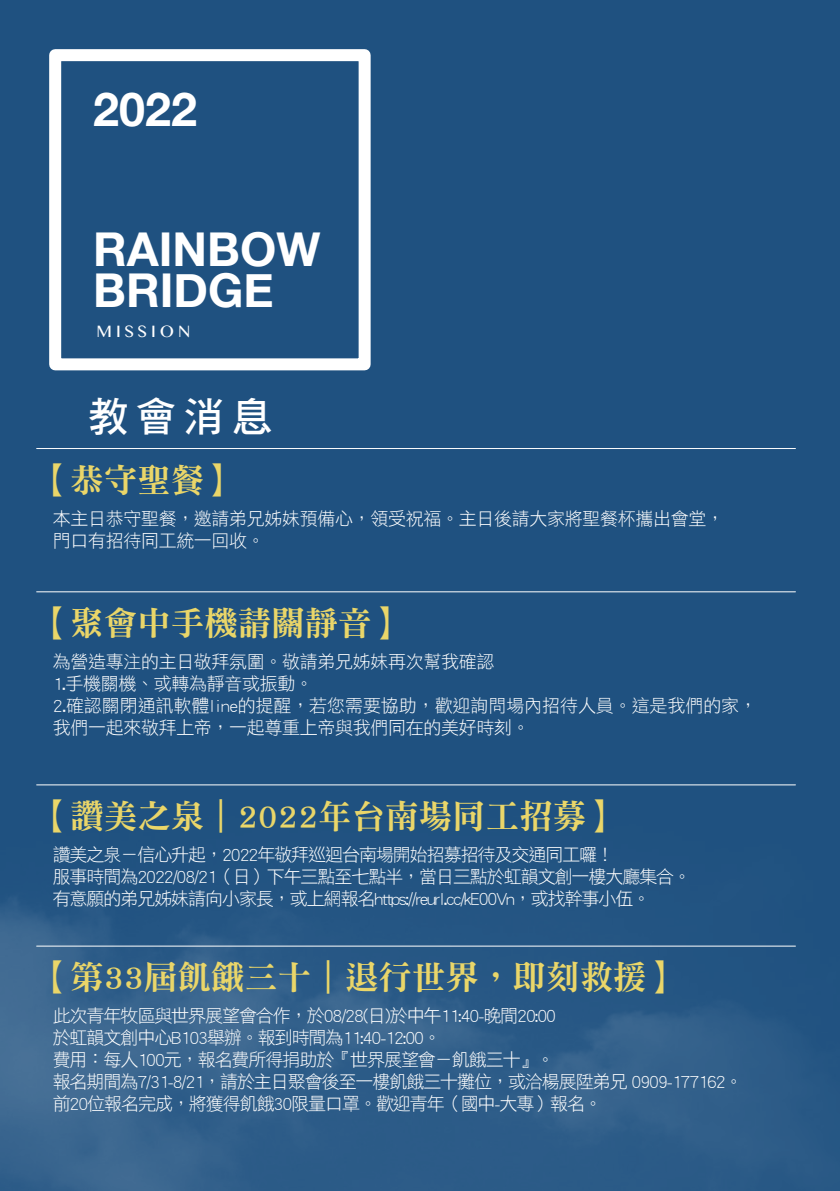
<style>
.page{position:relative;width:840px;height:1191px;background:#fff}
.page>*{position:absolute;margin:0;border:0;box-sizing:border-box;transform-origin:0 0}
.t1{font:700 46.6px/41px "Helvetica Neue";color:#fff}
.t2{font:40.6px "DF Hei Std W7";color:#fff}
.t3{font:33.4px "DF Ming Std W9";color:#ead669}
.t4{font:18px/22px "DF Hei Std W3";letter-spacing:-.06em;color:#fff}
.t5{font:18px/22px "DF Hei Std W3";letter-spacing:-.02em;color:#fff}
.t6{font:16.6px "Gurmukhi MN";letter-spacing:.24em;color:#fff}
</style>
<div class="page">
<div style="left:0;top:0;width:839px;height:1191px;background:#1f5180"></div>
<img style="left:0;top:784px;width:838px;height:407px">
<hr style="left:37px;top:448px;width:758px;height:1px;background:#fff">
<hr style="left:37px;top:591px;width:758px;height:1px;background:#fff">
<hr style="left:37px;top:784px;width:758px;height:1px;background:#fff">
<hr style="left:37px;top:945px;width:758px;height:1px;background:#fff">
<div style="left:49px;top:49px;width:321px;height:321px;border:12px solid #fff"></div>
<h1 class="t1" style="left:93px;top:90px;width:105px">2022</h1>
<h1 class="t1" style="left:93px;top:230px;width:228px">RAINBOW<br>BRIDGE</h1>
<p class="t6" style="left:96px;top:322px;width:95px">MISSION</p>
<h2 class="t2" style="left:88px;top:395px;width:186px">教會消息</h2>
<h3 class="t3" style="left:37px;top:461px;width:202px">【恭守聖餐】</h3>
<p class="t5" style="left:53px;top:507px;width:672px">本主日恭守聖餐，邀請弟兄姊妹預備心，領受祝福。主日後請大家將聖餐杯攜出會堂，門口有招待同工統一回收。</p>
<h3 class="t3" style="left:37px;top:605px;width:370px">【聚會中手機請關靜音】</h3>
<p class="t5" style="left:53px;top:650px;width:705px">為營造專注的主日敬拜氛圍。敬請弟兄姊妹再次幫我確認<br>1.手機關機、或轉為靜音或振動。<br>2.確認關閉通訊軟體line的提醒，若您需要協助，歡迎詢問場內招待人員。這是我們的家，我們一起來敬拜上帝，一起尊重上帝與我們同在的美好時刻。</p>
<h3 class="t3" style="left:37px;top:798px;width:584px">【讚美之泉｜2022年台南場同工招募】</h3>
<p class="t4" style="left:53px;top:843px;width:639px">讚美之泉－信心升起，2022年敬拜巡迴台南場開始招募招待及交通同工囉！<br>服事時間為2022/08/21（日）下午三點至七點半，當日三點於虹韻文創一樓大廳集合。有意願的弟兄姊妹請向小家長，或上網報名https://reurl.cc/kE00Vn，或找幹事小伍。</p>
<h3 class="t3" style="left:37px;top:959px;width:644px">【第33屆飢餓三十｜退行世界，即刻救援】</h3>
<p class="t4" style="left:53px;top:1004px;width:691px">此次青年牧區與世界展望會合作，於08/28(日)於中午11:40-晚間20:00<br>於虹韻文創中心B103舉辦。報到時間為11:40-12:00。<br>費用：每人100元，報名費所得捐助於『世界展望會－飢餓三十』。<br>報名期間為7/31-8/21，請於主日聚會後至一樓飢餓三十攤位，或洽楊展陞弟兄 0909-177162。前20位報名完成，將獲得飢餓30限量口罩。歡迎青年（國中-大專）報名。</p>
</div>
